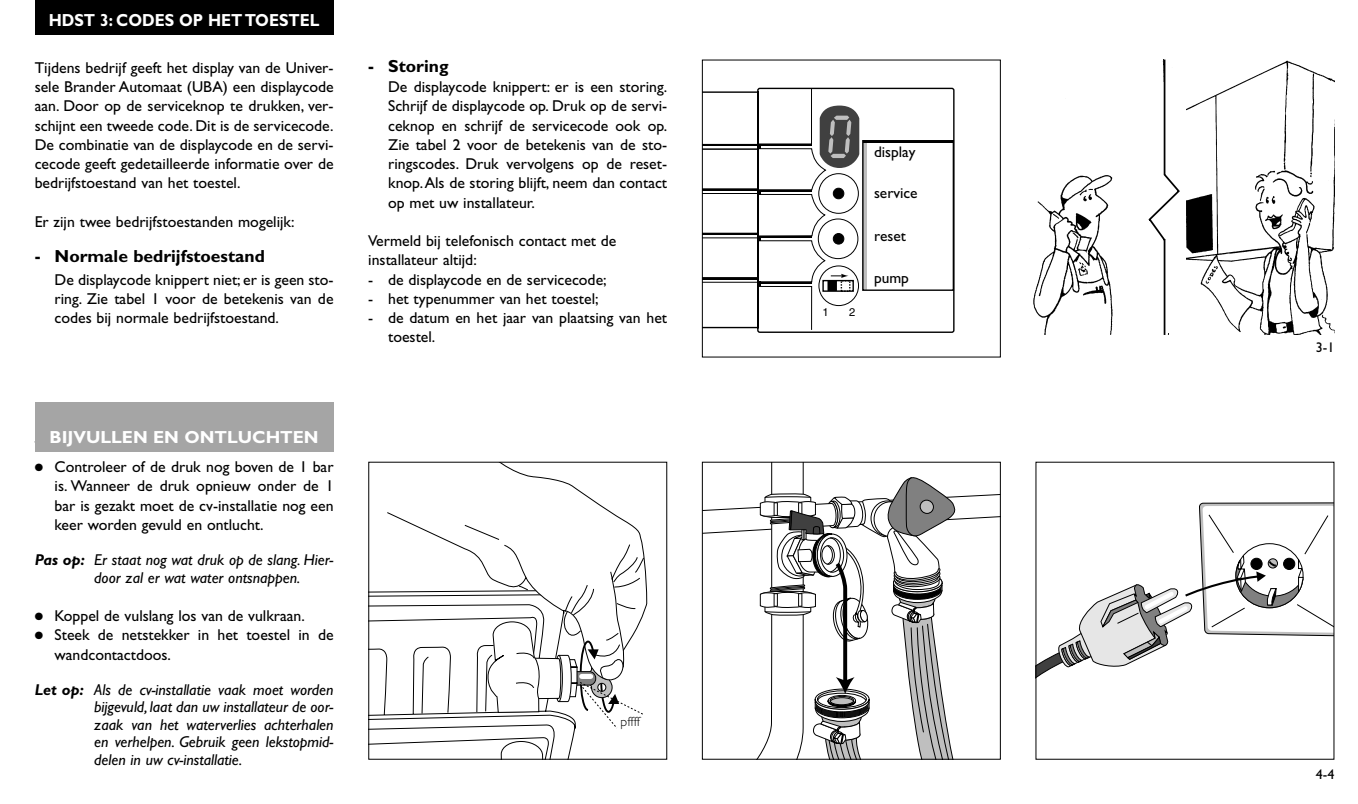
<style>
.page{position:relative;width:1358px;height:804px;background:#fff}
.page>*{position:absolute;margin:0;border:0;box-sizing:border-box;transform-origin:0 0}
.t1{font:700 17.5px "Gill Sans";color:#000}
.t2{font:700 17.5px "Gill Sans";color:#fff;scale:.9 1}
.t3{font:700 17.5px "Gill Sans";color:#fff}
.t4{font:15.75px/19.2px "Gill Sans";color:#000;text-align:justify}
.t5{font:italic 15.75px/17.5px "Gill Sans";color:#000}
.t6{font:15.4px "Gill Sans";color:#000}
.t7{font:14px "Gill Sans";color:#000}
.t8{font:300 13.3px "Gill Sans";color:#000}
.t9{font:11.2px "Helvetica";color:#000}
.s1{font-weight:700}
</style>
<div class="page">
<div style="left:35px;top:0;width:299px;height:35px;background:#000"></div>
<svg style="left:757px;top:87px;width:198px;height:246px"></svg>
<div style="left:862px;top:140px;width:92px;height:151px;border:1px solid #000"></div>
<svg style="left:704px;top:88px;width:155px;height:242px"></svg>
<div style="left:702px;top:60px;width:299px;height:297px;border:1px solid #000"></div>
<img style="left:1033px;top:60px;width:301px;height:274px">
<div style="left:1141px;top:82px;width:45px;height:251px;background:#fff"></div>
<hr style="left:1164px;top:60px;width:1px;height:115px;background:#000">
<svg style="left:1147px;top:172px;width:35px;height:163px"></svg>
<svg style="left:704px;top:463px;width:295px;height:294px"></svg>
<div style="left:702px;top:461px;width:299px;height:298px;border:1px solid #000"></div>
<svg style="left:1038px;top:502px;width:294px;height:175px"></svg>
<div style="left:35px;top:402px;width:299px;height:49px;background:#a5a5a5"></div>
<svg style="left:370px;top:591px;width:206px;height:166px"></svg>
<svg style="left:386px;top:463px;width:261px;height:216px"></svg>
<svg style="left:493px;top:740px;width:61px;height:17px"></svg>
<svg style="left:464px;top:524px;width:180px;height:204px"></svg>
<p class="t2" style="left:49px;top:14px;width:302px">HDST 3: CODES OP HET TOESTEL</p>
<p class="t4" style="left:35px;top:59px;width:300px">Tijdens bedrijf geeft het display van de Univer&shy;sele Brander Automaat (UBA) een displaycode aan. Door op de serviceknop te drukken, ver&shy;schijnt een tweede code. Dit is de servicecode.<br>De combinatie van de displaycode en de servi&shy;cecode geeft gedetailleerde informatie over de bedrijfstoestand van het toestel.</p>
<p class="t4" style="left:35px;top:213px;width:261px">Er zijn twee bedrijfstoestanden mogelijk:</p>
<p class="t1" style="left:35px;top:250px;width:232px">- Normale bedrijfstoestand</p>
<p class="t4" style="left:55px;top:271px;width:281px">De displaycode knippert niet; er is geen sto&shy;ring. Zie tabel 1 voor de betekenis van de codes bij normale bedrijfstoestand.</p>
<p class="t1" style="left:368px;top:60px;width:82px">- Storing</p>
<p class="t4" style="left:388px;top:79px;width:281px">De displaycode knippert: er is een storing.<br>Schrijf de displaycode op. Druk op de servi&shy;ceknop en schrijf de servicecode ook op.<br>Zie tabel 2 voor de betekenis van de sto&shy;ringscodes. Druk vervolgens op de reset&shy;knop.Als de storing blijft, neem dan contact op met uw installateur.</p>
<p class="t4" style="left:368px;top:233px;width:250px">Vermeld bij telefonisch contact met de installateur altijd:</p>
<p class="t4" style="left:368px;top:271px;width:240px">- de displaycode en de servicecode;</p>
<p class="t4" style="left:368px;top:290px;width:232px">- het typenummer van het toestel;</p>
<p class="t4" style="left:388px;top:310px;width:281px;text-indent:-20px">- de datum en het jaar van plaatsing van het toestel.</p>
<p class="t3" style="left:50px;top:431px;width:271px">BIJVULLEN EN ONTLUCHTEN</p>
<p class="t4" style="left:55px;top:459px;width:281px;text-indent:-20px">● Controleer of de druk nog boven de 1 bar is. Wanneer de druk opnieuw onder de 1 bar is gezakt moet de cv-installatie nog een keer worden gevuld en ontlucht.</p>
<p class="t5" style="left:94px;top:552px;width:241px;text-indent:-60px"><span class="s1">Pas op:</span> Er staat nog wat druk op de slang. Hier&shy;door zal er wat water ontsnappen.</p>
<p class="t4" style="left:35px;top:607px;width:272px">● Koppel de vulslang los van de vulkraan.</p>
<p class="t4" style="left:55px;top:627px;width:281px;text-indent:-20px">● Steek de netstekker in het toestel in de wandcontactdoos.</p>
<p class="t5" style="left:94px;top:682px;width:241px;text-align:justify;text-indent:-60px"><span class="s1">Let op:</span> Als de cv-installatie vaak moet worden bijgevuld, laat dan uw installateur de oor&shy;zaak van het waterverlies achterhalen en verhelpen. Gebruik geen lekstopmid&shy;delen in uw cv-installatie.</p>
<p class="t8" style="left:621px;top:716px;width:21px">pffff</p>
<p class="t9" style="left:822px;top:308px;width:8px">1</p>
<p class="t9" style="left:849px;top:308px;width:8px">2</p>
<p class="t6" style="left:874px;top:146px;width:43px">display</p>
<p class="t6" style="left:874px;top:187px;width:45px">service</p>
<p class="t6" style="left:874px;top:230px;width:33px">reset</p>
<p class="t6" style="left:874px;top:272px;width:36px">pump</p>
<p class="t7" style="left:1316px;top:342px;width:20px">3-1</p>
<p class="t7" style="left:1316px;top:769px;width:20px">4-4</p>
</div>
